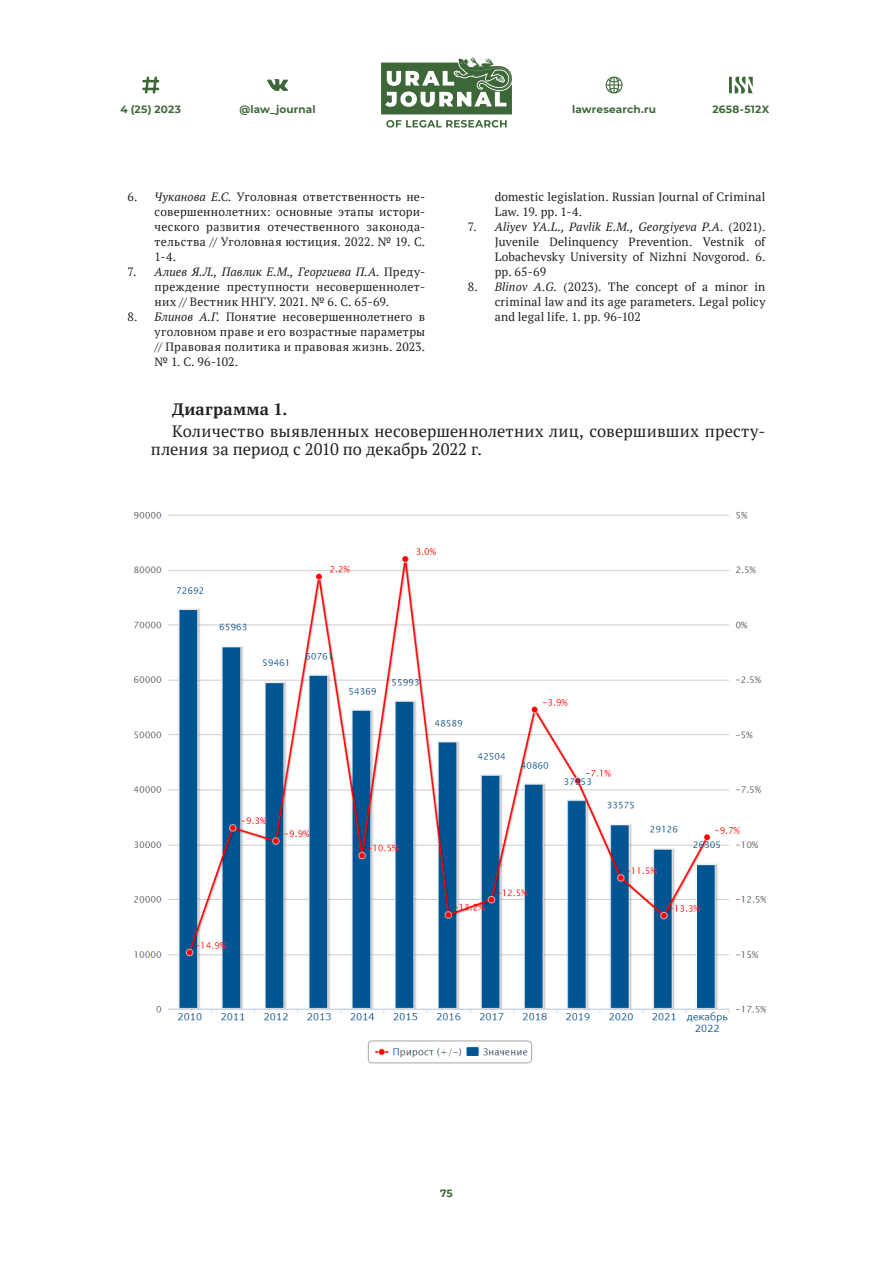
<style>
.page{position:relative;width:893px;height:1263px;background:#fff}
.page>*{position:absolute;margin:0;border:0;box-sizing:border-box;transform-origin:0 0}
.Main_Text{font:16.5px/18px "PT Serif";letter-spacing:.01em;color:#231f20}
.Main_Text-2{font:700 16.5px "PT Serif";letter-spacing:.02em;color:#231f20}
.t1{font:12px/15px "PT Serif";letter-spacing:.02em;color:#231f20;text-align:justify}
.t2{font:700 10.5px "Montserrat";letter-spacing:.015em;color:#3d6738}
.s1{font-style:italic}
</style>
<div class="page">
<svg style="left:729px;top:76px;width:24px;height:18px"></svg>
<svg style="left:605px;top:76px;width:18px;height:18px"></svg>
<svg style="left:142px;top:76px;width:18px;height:18px"></svg>
<svg style="left:386px;top:120px;width:121px;height:8px"></svg>
<svg style="left:381px;top:57px;width:131px;height:57px"></svg>
<svg style="left:267px;top:79px;width:21px;height:12px"></svg>
<img style="left:133px;top:512px;width:632px;height:552px">
<p class="t2" style="left:120px;top:101px;width:62px">4 (25) 2023</p>
<p class="t2" style="left:239px;top:101px;width:78px">@law_journal</p>
<p class="t2" style="left:572px;top:101px;width:85px">lawresearch.ru</p>
<p class="t2" style="left:712px;top:101px;width:58px">2658-512X</p>
<p class="t1" style="left:495px;top:189px;width:272px">domestic legislation. Russian Journal of Criminal<br>Law. 19. pp. 1-4.</p>
<p class="t1" style="left:495px;top:219px;width:272px;text-indent:-27px">7. <span class="s1">Aliyev YA.L., Pavlik E.M., Georgiyeva P.A.</span> (2021).<br>Juvenile Delinquency Prevention. Vestnik of Lobachevsky University of Nizhni Novgorod. 6. pp. 65-69</p>
<p class="t1" style="left:495px;top:279px;width:272px;text-indent:-27px">8. <span class="s1">Blinov A.G.</span> (2023). The concept of a minor in criminal law and its age parameters. Legal policy and legal life. 1. pp. 96-102</p>
<p class="t1" style="left:155px;top:189px;width:272px;text-indent:-27px">6. <span class="s1">Чуканова Е.С.</span> Уголовная ответственность не&shy;совершеннолетних: основные этапы истори&shy;ческого развития отечественного законода&shy;тельства // Уголовная юстиция. 2022. № 19. С.<br>1-4.</p>
<p class="t1" style="left:155px;top:264px;width:272px;text-indent:-27px">7. <span class="s1">Алиев Я.Л., Павлик Е.М., Георгиева П.А.</span> Преду&shy;преждение преступности несовершеннолет&shy;них // Вестник ННГУ. 2021. № 6. С. 65-69.</p>
<p class="t1" style="left:155px;top:309px;width:272px;text-indent:-27px">8. <span class="s1">Блинов А.Г.</span> Понятие несовершеннолетнего в уголовном праве и его возрастные параметры // Правовая политика и правовая жизнь. 2023. № 1. С. 96-102.</p>
<p class="Main_Text-2" style="left:172px;top:398px;width:117px">Диаграмма 1.</p>
<p class="Main_Text" style="left:151px;top:422px;width:616px;text-indent:21px">Количество выявленных несовершеннолетних лиц, совершивших престу&shy;пления за период с 2010 по декабрь 2022 г.</p>
<p class="t2" style="left:440px;top:1185px;width:14px">75</p>
</div>
